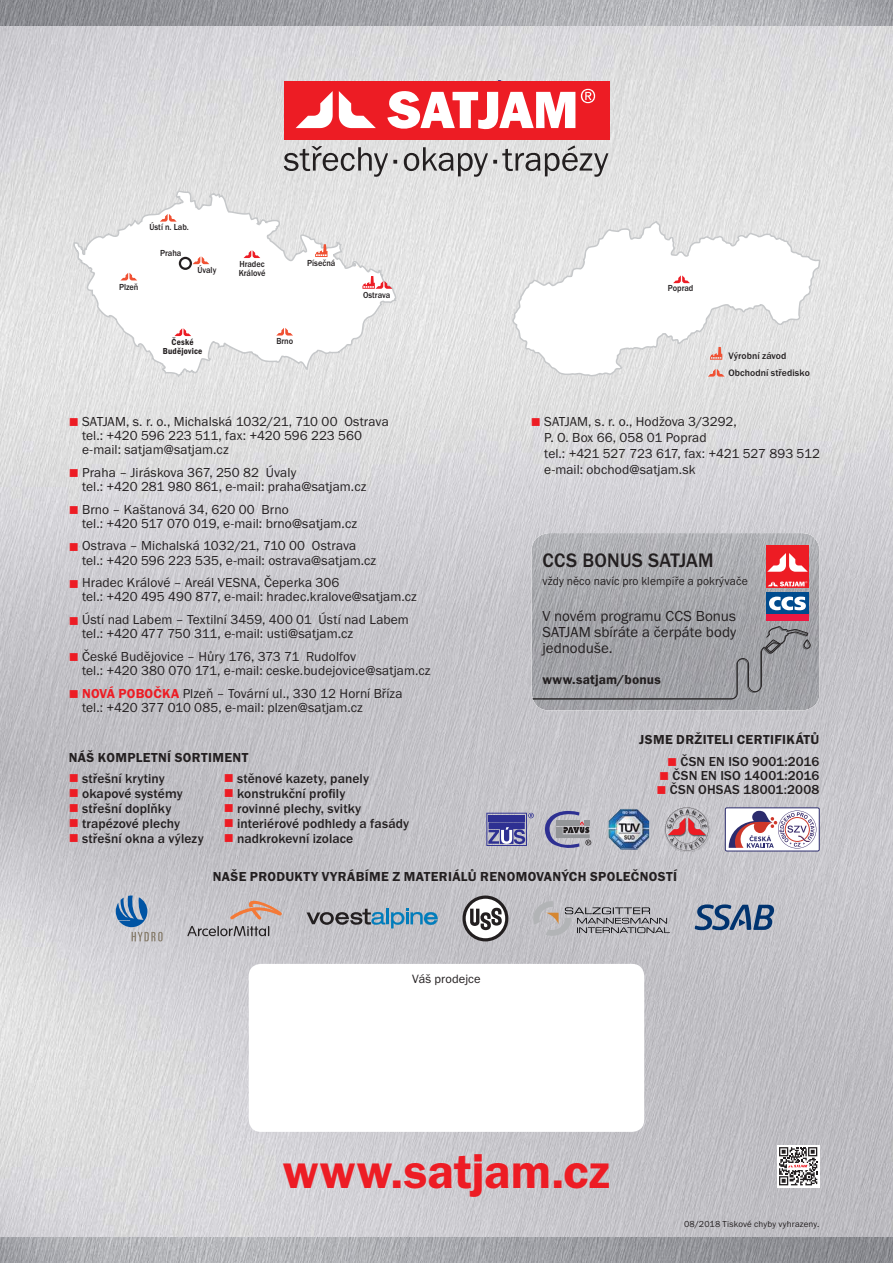
<style>
.page{position:relative;width:893px;height:1263px;background:#fff}
.page>*{position:absolute;margin:0;border:0;box-sizing:border-box;transform-origin:0 0}
.t1{font:49.8px "Franklin Got Itc TOT Dem";color:#ed1c24}
.t2{font:500 20.25px "Franklin Got Itc TOT";letter-spacing:.01em;color:#231f20;scale:.96 1}
.t3{font:15px/15.8px "Franklin Got Itc TOT Boo";color:#231f20;text-align:justify}
.t4{font:13.5px/14.2px "Franklin Got Itc TOT Boo";letter-spacing:.005em;color:#231f20}
.t5{font:500 13.5px "Franklin Got Itc TOT";letter-spacing:.01em;color:#231f20}
.t6{font:13.5px "Franklin Got Itc TOT Dem";letter-spacing:.025em;color:#231f20}
.t7{font:12.45px "Franklin Got Itc TOT Boo";letter-spacing:.01em;color:#231f20}
.t8{font:12px "Franklin Got Itc TOT Boo";letter-spacing:.01em;color:#231f20;scale:.96 1}
.t9{font:500 9.75px/17px "Franklin Got Itc TOT";letter-spacing:.01em;color:#231f20}
.t10{font:500 9px/8.6px "Franklin Got Itc TOT";color:#231f20;scale:.92 1}
.t11{font:9px "Franklin Got Itc TOT Boo";letter-spacing:.015em;color:#231f20}
.t12{font:9px/8.2px "Franklin Got Itc TOT Dem Con";letter-spacing:.025em;color:#231f20;text-align:center}
.s1{color:#ed1c24}
.s2{font-family:"Franklin Got Itc TOT Dem";color:#ed1c24}
</style>
<div class="page">
<img style="left:0;top:26px;width:314px;height:1211px">
<img style="left:314px;top:26px;width:579px;height:288px">
<img style="left:314px;top:314px;width:264px;height:370px">
<img style="left:314px;top:684px;width:579px;height:553px">
<img style="left:578px;top:314px;width:315px;height:264px">
<img style="left:820px;top:578px;width:73px;height:107px">
<svg style="left:512px;top:221px;width:308px;height:155px"></svg>
<svg style="left:73px;top:190px;width:324px;height:187px"></svg>
<div style="left:249px;top:964px;width:395px;height:168px;background:#fff;border-radius:12px"></div>
<div style="left:284px;top:81px;width:325px;height:58px;background:#ed1c24"></div>
<svg style="left:296px;top:89px;width:300px;height:41px"></svg>
<svg style="left:284px;top:145px;width:324px;height:32px;background:#bab9ba"></svg>
<svg style="left:673px;top:275px;width:17px;height:8px"></svg>
<svg style="left:362px;top:276px;width:30px;height:13px"></svg>
<svg style="left:315px;top:244px;width:12px;height:13px"></svg>
<svg style="left:160px;top:209px;width:18px;height:13px"></svg>
<svg style="left:276px;top:328px;width:17px;height:8px"></svg>
<svg style="left:244px;top:250px;width:16px;height:8px"></svg>
<svg style="left:179px;top:256px;width:30px;height:14px"></svg>
<svg style="left:777px;top:1145px;width:42px;height:42px"></svg>
<svg style="left:779px;top:1147px;width:38px;height:38px"></svg>
<img style="left:608px;top:809px;width:41px;height:41px">
<img style="left:665px;top:807px;width:45px;height:45px">
<svg style="left:665px;top:807px;width:43px;height:44px;background:#b89a9f"></svg>
<svg style="left:545px;top:811px;width:46px;height:37px;background:#9493a8"></svg>
<svg style="left:486px;top:813px;width:48px;height:33px;background:#7070ab"></svg>
<div style="left:725px;top:808px;width:94px;height:43px;background:#fff;border-radius:2px"></div>
<div style="left:725px;top:808px;width:94px;height:43px;border:1px solid #2c2c6d;border-radius:2px"></div>
<svg style="left:729px;top:810px;width:87px;height:38px"></svg>
<svg style="left:708px;top:369px;width:17px;height:8px"></svg>
<svg style="left:710px;top:347px;width:12px;height:13px"></svg>
<svg style="left:174px;top:328px;width:17px;height:8px"></svg>
<svg style="left:533px;top:901px;width:137px;height:35px;background:#aeacb0"></svg>
<svg style="left:230px;top:901px;width:52px;height:18px"></svg>
<svg style="left:187px;top:926px;width:82px;height:10px"></svg>
<svg style="left:307px;top:908px;width:131px;height:20px;background:#879baa"></svg>
<svg style="left:158px;top:932px;width:5px;height:9px"></svg>
<svg style="left:116px;top:895px;width:45px;height:46px;background:#95a9c0"></svg>
<svg style="left:695px;top:904px;width:79px;height:26px;background:#6b82a0"></svg>
<svg style="left:462px;top:895px;width:46px;height:46px"></svg>
<div style="left:466px;top:899px;width:39px;height:39px;background:#fff;border-radius:50%"></div>
<svg style="left:470px;top:908px;width:32px;height:22px"></svg>
<svg style="left:120px;top:273px;width:17px;height:7px"></svg>
<img style="left:0;top:0;width:893px;height:26px">
<img style="left:0;top:1237px;width:893px;height:26px">
<img style="left:531px;top:533px;width:289px;height:177px;border-radius:18px">
<svg style="left:531px;top:626px;width:280px;height:74px;background:#9c9da1"></svg>
<div style="left:766px;top:545px;width:43px;height:34px;background:#ed1c24"></div>
<svg style="left:767px;top:553px;width:41px;height:19px"></svg>
<div style="left:766px;top:580px;width:43px;height:8px;background:#ed1c24"></div>
<svg style="left:768px;top:581px;width:39px;height:6px"></svg>
<div style="left:766px;top:592px;width:43px;height:22px;background:#004b8d"></div>
<div style="left:766px;top:614px;width:43px;height:6px;background:#ed1941"></div>
<svg style="left:769px;top:597px;width:37px;height:13px"></svg>
<p class="t10" style="left:119px;top:282px;width:23px">Plzeň</p>
<p class="t10" style="left:150px;top:222px;width:44px">Ústí n. Lab.</p>
<p class="t10" style="left:160px;top:248px;width:25px">Praha</p>
<p class="t10" style="left:198px;top:266px;width:22px">Úvaly</p>
<p class="t12" style="left:163px;top:339px;width:41px">České<br>Budějovice</p>
<p class="t10" style="left:239px;top:260px;width:31px">Hradec<br>Králové</p>
<p class="t10" style="left:307px;top:259px;width:32px">Písečná</p>
<p class="t10" style="left:276px;top:337px;width:20px">Brno</p>
<p class="t10" style="left:363px;top:290px;width:31px">Ostrava</p>
<p class="t4" style="left:82px;top:415px;width:308px;text-indent:-13px"><span class="s1">■</span> SATJAM, s. r. o., Michalská 1032/21, 710 00 Ostrava tel.: +420 596 223 511, fax: +420 596 223 560 e-mail: satjam@satjam.cz</p>
<p class="t4" style="left:82px;top:466px;width:286px;text-indent:-13px"><span class="s1">■</span> Praha – Jiráskova 367, 250 82 Úvaly<br>tel.: +420 281 980 861, e-mail: praha@satjam.cz</p>
<p class="t4" style="left:82px;top:503px;width:276px;text-indent:-13px"><span class="s1">■</span> Brno – Kaštanová 34, 620 00 Brno<br>tel.: +420 517 070 019, e-mail: brno@satjam.cz</p>
<p class="t4" style="left:82px;top:540px;width:296px;text-indent:-13px"><span class="s1">■</span> Ostrava – Michalská 1032/21, 710 00 Ostrava tel.: +420 596 223 535, e-mail: ostrava@satjam.cz</p>
<p class="t4" style="left:82px;top:577px;width:336px;text-indent:-13px"><span class="s1">■</span> Hradec Králové – Areál VESNA, Čeperka 306<br>tel.: +420 495 490 877, e-mail: hradec.kralove@satjam.cz</p>
<p class="t4" style="left:82px;top:614px;width:328px;text-indent:-13px"><span class="s1">■</span> Ústí nad Labem – Textilní 3459, 400 01 Ústí nad Labem tel.: +420 477 750 311, e-mail: usti@satjam.cz</p>
<p class="t4" style="left:82px;top:650px;width:350px;text-indent:-13px"><span class="s1">■</span> České Budějovice – Hůry 176, 373 71 Rudolfov<br>tel.: +420 380 070 171, e-mail: ceske.budejovice@satjam.cz</p>
<p class="t4" style="left:82px;top:687px;width:322px;text-indent:-13px"><span class="s1">■</span> <span class="s2">NOVÁ POBOČKA</span> Plzeň – Tovární ul., 330 12 Horní Bříza tel.: +420 377 010 085, e-mail: plzen@satjam.cz</p>
<p class="t6" style="left:69px;top:752px;width:181px">NÁŠ KOMPLETNÍ SORTIMENT</p>
<p class="t5" style="left:69px;top:771px;width:98px"><span class="s1">■</span> střešní krytiny</p>
<p class="t5" style="left:69px;top:785px;width:116px"><span class="s1">■</span> okapové systémy</p>
<p class="t5" style="left:69px;top:800px;width:104px"><span class="s1">■</span> střešní doplňky</p>
<p class="t5" style="left:69px;top:815px;width:113px"><span class="s1">■</span> trapézové plechy</p>
<p class="t5" style="left:69px;top:830px;width:136px"><span class="s1">■</span> střešní okna a výlezy</p>
<p class="t5" style="left:224px;top:771px;width:147px"><span class="s1">■</span> stěnové kazety, panely</p>
<p class="t5" style="left:224px;top:785px;width:123px"><span class="s1">■</span> konstrukční profily</p>
<p class="t5" style="left:224px;top:800px;width:139px"><span class="s1">■</span> rovinné plechy, svitky</p>
<p class="t5" style="left:224px;top:815px;width:187px"><span class="s1">■</span> interiérové podhledy a fasády</p>
<p class="t5" style="left:224px;top:830px;width:131px"><span class="s1">■</span> nadkrokevní izolace</p>
<p class="t10" style="left:668px;top:284px;width:29px">Poprad</p>
<p class="t9" style="left:728px;top:347px;width:83px">Výrobní závod<br>Obchodní středisko</p>
<p class="t4" style="left:544px;top:414px;width:277px;line-height:16.2px;text-indent:-13px"><span class="s1">■</span> SATJAM, s. r. o., Hodžova 3/3292,<br>P. O. Box 66, 058 01 Poprad<br>tel.: +421 527 723 617, fax: +421 527 893 512 e-mail: obchod@satjam.sk</p>
<h2 class="t2" style="left:542px;top:548px;width:180px">CCS BONUS SATJAM</h2>
<p class="t8" style="left:542px;top:577px;width:215px">vždy něco navíc pro klempíře a pokrývače</p>
<p class="t3" style="left:542px;top:609px;width:196px">V novém programu CCS Bonus SATJAM sbíráte a čerpáte body jednoduše.</p>
<p class="t6" style="left:542px;top:674px;width:120px">www.satjam/bonus</p>
<p class="t6" style="left:639px;top:735px;width:182px">JSME DRŽITELI CERTIFIKÁTŮ</p>
<p class="t5" style="left:667px;top:753px;width:154px"><span class="s1">■</span> ČSN EN ISO 9001:2016</p>
<p class="t5" style="left:659px;top:767px;width:162px"><span class="s1">■</span> ČSN EN ISO 14001:2016</p>
<p class="t5" style="left:656px;top:781px;width:164px"><span class="s1">■</span> ČSN OHSAS 18001:2008</p>
<p class="t6" style="left:213px;top:871px;width:466px">NAŠE PRODUKTY VYRÁBÍME Z MATERIÁLŮ RENOMOVANÝCH SPOLEČNOSTÍ</p>
<p class="t7" style="left:412px;top:974px;width:70px">Váš prodejce</p>
<h1 class="t1" style="left:283px;top:1151px;width:329px">www.satjam.cz</h1>
<p class="t11" style="left:684px;top:1220px;width:137px">08/2018 Tiskové chyby vyhrazeny.</p>
</div>
